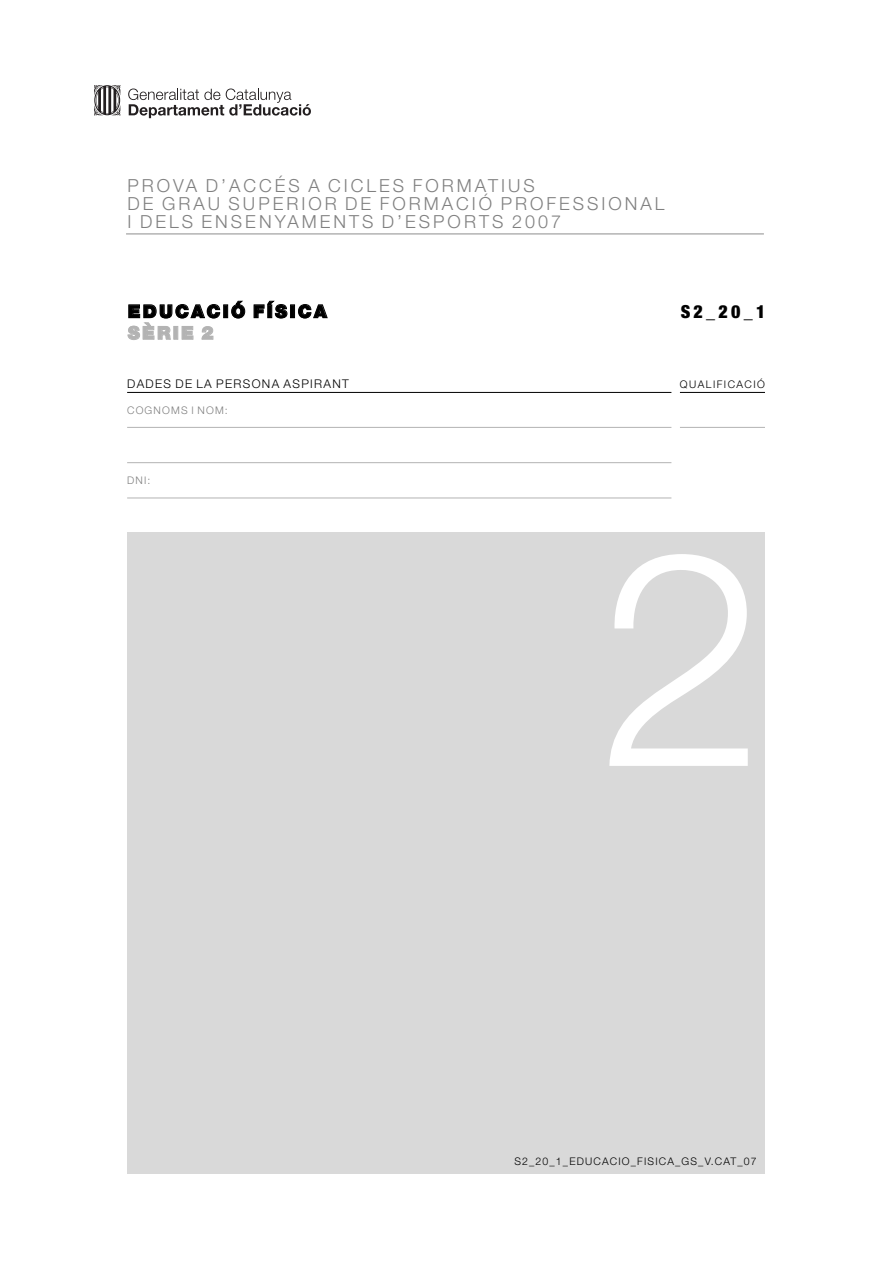
<style>
.page{position:relative;width:893px;height:1263px;background:#fff}
.page>*{position:absolute;margin:0;border:0;box-sizing:border-box;transform-origin:0 0}
.t1{font:300 300px "Helvetica Neue";color:#fff}
.t2{font:300 18px/18px "Helvetica Neue";letter-spacing:.165em;color:#808080}
.t3{font:900 18px "Helvetica Neue";letter-spacing:.13em;color:#000}
.t4{font:900 condensed 18px "Helvetica Neue";color:#000}
.t5{font:900 18px "Helvetica Neue";letter-spacing:.13em;color:#b3b3b3}
.t6{font:300 12px "Helvetica Neue";letter-spacing:.11em;color:#000}
.t7{font:300 10.5px "Helvetica Neue";letter-spacing:.11em;color:#000}
.t8{font:300 10.5px "Helvetica Neue";letter-spacing:.11em;color:#808080}
.t9{font:300 10.5px "Helvetica Neue";letter-spacing:.14em;color:#000}
</style>
<div class="page">
<svg style="left:128px;top:89px;width:183px;height:29px"></svg>
<svg style="left:94px;top:85px;width:26px;height:31px"></svg>
<hr style="left:126px;top:233px;width:638px;height:2px;background:#b3b3b3">
<div style="left:128px;top:532px;width:637px;height:642px;background:#d9d9d9"></div>
<hr style="left:127px;top:392px;width:544px;height:1px;background:#000">
<hr style="left:127px;top:427px;width:544px;height:1px;background:#b3b3b3">
<hr style="left:127px;top:462px;width:544px;height:1px;background:#b3b3b3">
<hr style="left:127px;top:498px;width:544px;height:1px;background:#b3b3b3">
<hr style="left:680px;top:392px;width:85px;height:1px;background:#000">
<hr style="left:680px;top:427px;width:85px;height:1px;background:#b3b3b3">
<p class="t2" style="left:128px;top:179px;width:538px">PROVA D’ACCÉS A CICLES FORMATIUS<br>DE GRAU SUPERIOR DE FORMACIÓ PROFESSIONAL<br>I DELS ENSENYAMENTS D’ESPORTS 2007</p>
<p class="t3" style="left:128px;top:305px;width:201px">EDUCACIÓ FÍSICA</p>
<p class="t5" style="left:128px;top:326px;width:87px">SÈRIE 2</p>
<p class="t4" style="left:681px;top:306px;width:86px">S2_20_1</p>
<p class="t6" style="left:127px;top:380px;width:223px">DADES DE LA PERSONA ASPIRANT</p>
<p class="t9" style="left:680px;top:381px;width:87px">QUALIFICACIÓ</p>
<p class="t8" style="left:127px;top:406px;width:102px">COGNOMS I NOM:</p>
<p class="t8" style="left:127px;top:476px;width:25px">DNI:</p>
<h1 class="t1" style="left:599px;top:552px;width:168px">2</h1>
<p class="t7" style="left:514px;top:1157px;width:244px">S2_20_1_EDUCACIO_FISICA_GS_V.CAT_07</p>
</div>
